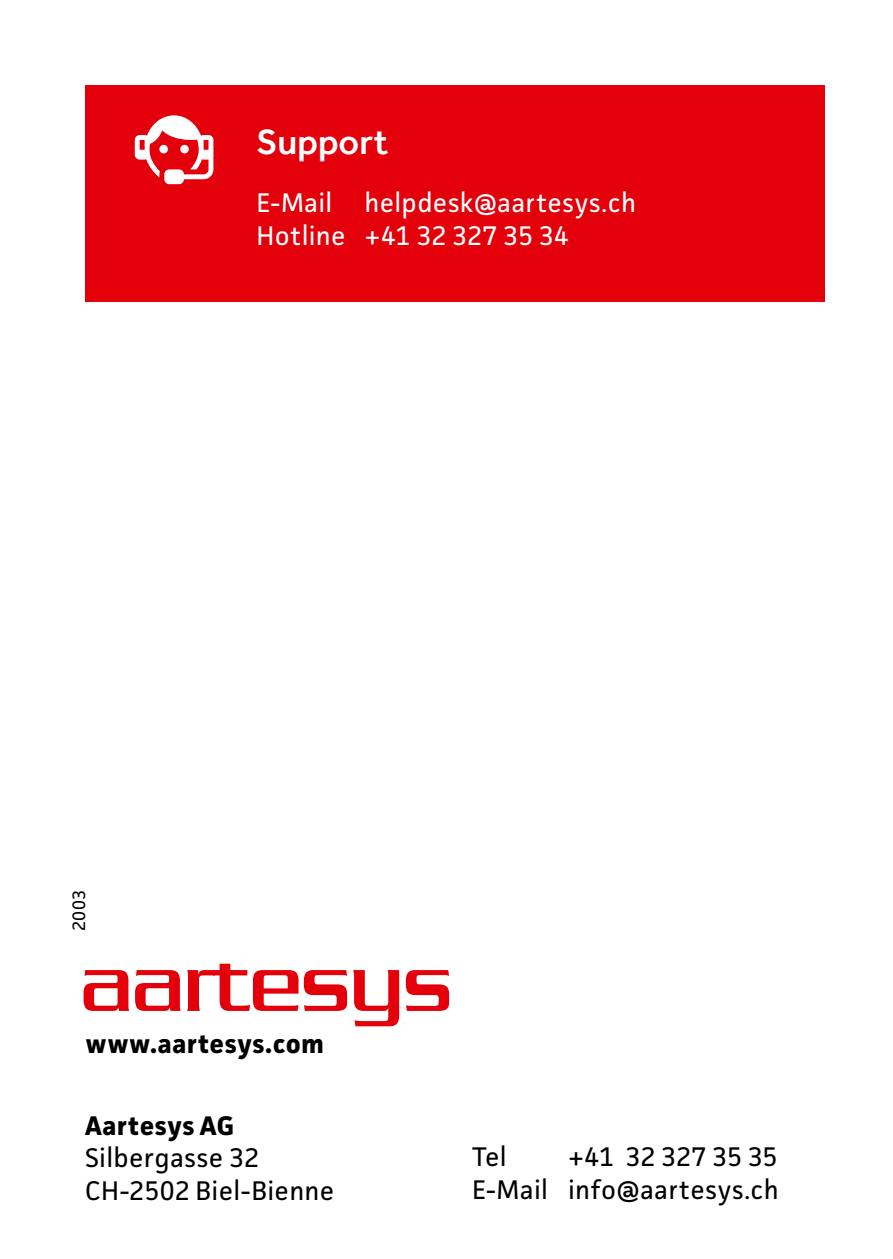
<style>
.page{position:relative;width:893px;height:1259px;background:#fff}
.page>*{position:absolute;margin:0;border:0;box-sizing:border-box;transform-origin:0 0}
.t1{font:500 36px "Effra";color:#fff}
.t2{font:27px/32.4px "Facit";letter-spacing:.01em;color:#000}
.t3{font:27px/32.4px "Facit";letter-spacing:.015em;color:#fff}
.t4{font:700 27px "Facit";letter-spacing:.015em;color:#000}
.t5{font:18px "Facit";color:#000}
</style>
<div class="page">
<svg style="left:135px;top:970px;width:46px;height:41px"></svg>
<svg style="left:84px;top:970px;width:45px;height:41px"></svg>
<svg style="left:304px;top:970px;width:43px;height:41px"></svg>
<svg style="left:353px;top:970px;width:46px;height:56px"></svg>
<svg style="left:406px;top:970px;width:43px;height:41px"></svg>
<svg style="left:187px;top:963px;width:111px;height:48px"></svg>
<div style="left:85px;top:85px;width:740px;height:216px;background:#e3000b"></div>
<svg style="left:135px;top:115px;width:78px;height:69px"></svg>
<div style="left:159px;top:145px;width:9px;height:8px;background:#fff;border-radius:50%"></div>
<div style="left:180px;top:145px;width:9px;height:8px;background:#fff;border-radius:50%"></div>
<h1 class="t1" style="left:256px;top:121px;width:133px">Support</h1>
<p class="t3" style="left:256px;top:186px;width:381px">E-Mail helpdesk@aartesys.ch<br>Hotline +41 32 327 35 34</p>
<p class="t5" style="left:68px;top:931px;width:43px;rotate:-90deg">2003</p>
<p class="t4" style="left:86px;top:1027px;width:240px">www.aartesys.com</p>
<p class="t4" style="left:85px;top:1109px;width:151px">Aartesys AG</p>
<p class="t2" style="left:85px;top:1141px;width:251px">Silbergasse 32<br>CH-2502 Biel-Bienne</p>
<p class="t2" style="left:472px;top:1140px;width:36px">Tel</p>
<p class="t2" style="left:472px;top:1140px;width:308px;text-align:right">+41 32 327 35 35<br>E-Mail info@aartesys.ch</p>
</div>
